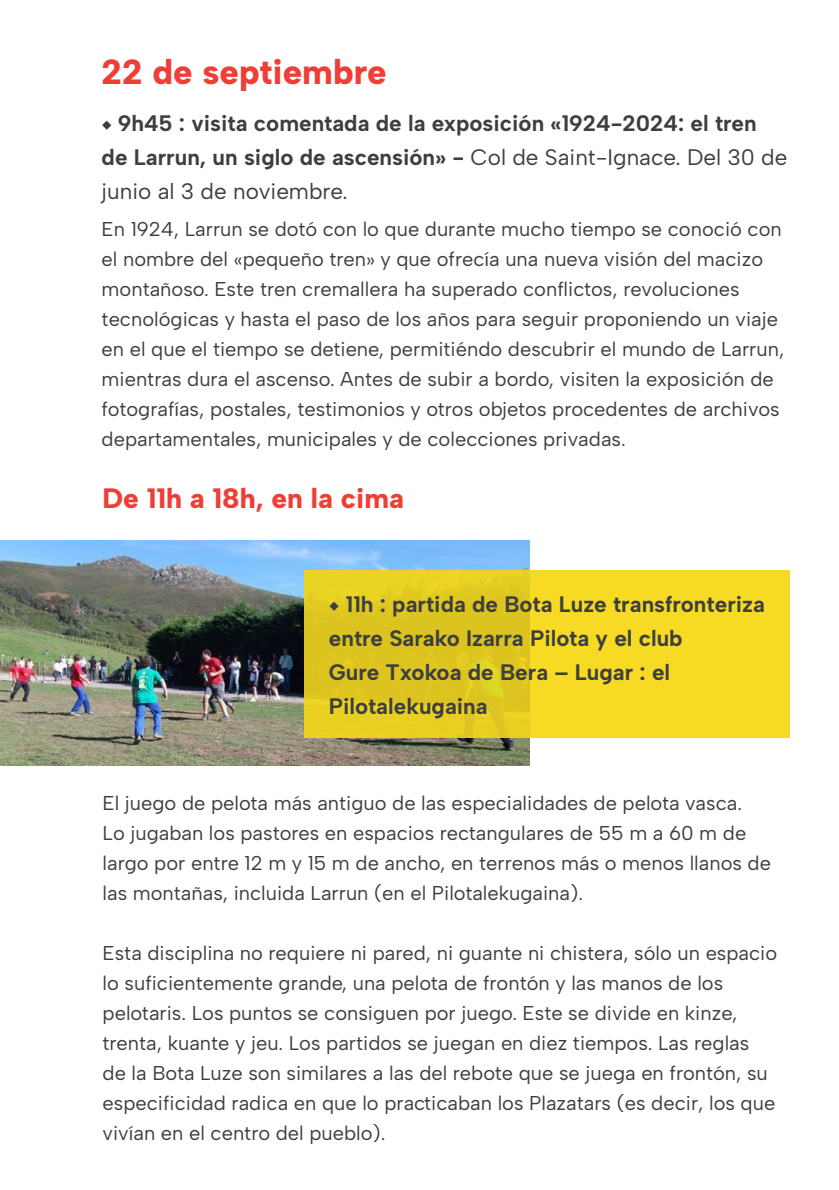
<style>
.page{position:relative;width:839px;height:1190px;background:#fff}
.page>*{position:absolute;margin:0;border:0;box-sizing:border-box;transform-origin:0 0}
.t1{font:800 34.8px "Albert Sans";color:#ee3e35}
.t2{font:800 28px "Albert Sans";color:#ee3e35}
.t3{font:700 22.4px/34px "Albert Sans";color:#3e3e3f}
.t4{font:20px/30px "Albert Sans";color:#3e3e3f}
.s1{font-family:"Adobe Clean UX";font-weight:400}
.s2{font-weight:400}
</style>
<div class="page">
<img style="left:0;top:540px;width:529px;height:225px">
<div style="left:304px;top:571px;width:484px;height:167px;background:linear-gradient(to right,#ddc520,#fbdf25)"></div>
<p class="t1" style="left:102px;top:50px;width:286px">22 de septiembre</p>
<p class="t3" style="left:102px;top:106px;width:687px"><span class="s1">◆</span> 9h45 : visita comentada de la exposición «1924-2024: el tren de Larrun, un siglo de ascensión» - <span class="s2">Col de Saint-Ignace. Del 30 de junio al 3 de noviembre.</span></p>
<p class="t4" style="left:102px;top:214px;width:683px">En 1924, Larrun se dotó con lo que durante mucho tiempo se conoció con el nombre del «pequeño tren» y que ofrecía una nueva visión del macizo montañoso. Este tren cremallera ha superado conflictos, revoluciones tecnológicas y hasta el paso de los años para seguir proponiendo un viaje en el que el tiempo se detiene, permitiéndo descubrir el mundo de Larrun, mientras dura el ascenso. Antes de subir a bordo, visiten la exposición de fotografías, postales, testimonios y otros objetos procedentes de archivos departamentales, municipales y de colecciones privadas.</p>
<p class="t2" style="left:102px;top:481px;width:303px">De 11h a 18h, en la cima</p>
<p class="t3" style="left:329px;top:587px;width:437px"><span class="s1">◆</span> 11h : partida de Bota Luze transfronteriza entre Sarako Izarra Pilota y el club<br>Gure Txokoa de Bera – Lugar : el<br>Pilotalekugaina</p>
<p class="t4" style="left:102px;top:787px;width:640px">El juego de pelota más antiguo de las especialidades de pelota vasca.</p>
<p class="t4" style="left:102px;top:817px;width:669px">Lo jugaban los pastores en espacios rectangulares de 55 m a 60 m de largo por entre 12 m y 15 m de ancho, en terrenos más o menos llanos de las montañas, incluida Larrun (en el Pilotalekugaina).</p>
<p class="t4" style="left:102px;top:937px;width:675px">Esta disciplina no requiere ni pared, ni guante ni chistera, sólo un espacio lo suficientemente grande, una pelota de frontón y las manos de los pelotaris. Los puntos se consiguen por juego. Este se divide en kinze, trenta, kuante y jeu. Los partidos se juegan en diez tiempos. Las reglas de la Bota Luze son similares a las del rebote que se juega en frontón, su especificidad radica en que lo practicaban los Plazatars (es decir, los que vivían en el centro del pueblo).</p>
</div>
